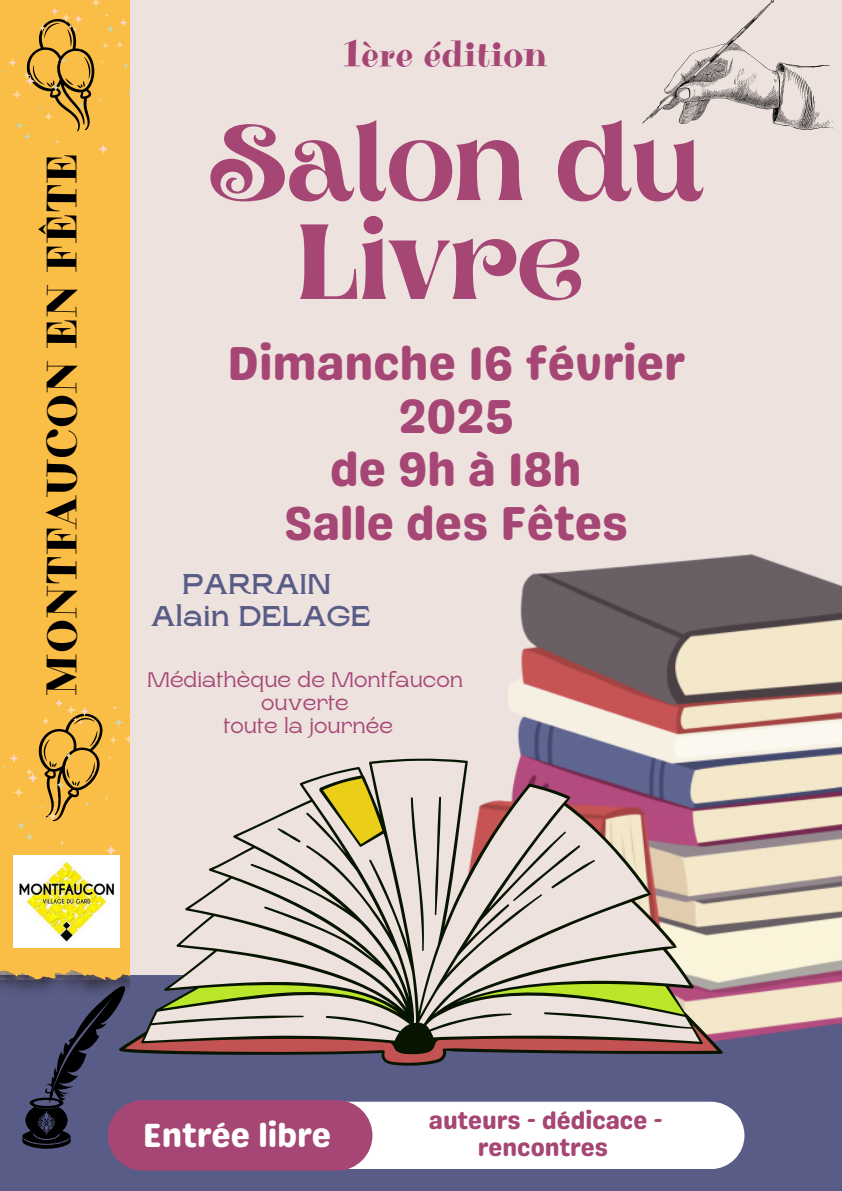
<style>
.page{position:relative;width:842px;height:1191px;background:#fff}
.page>*{position:absolute;margin:0;border:0;box-sizing:border-box;transform-origin:0 0}
.t1{font:600 106.4px/98.8px "Aprila";color:#a64675;text-align:center}
.t2{font:47.5px/53.2px "Genty Sans";color:#a64675;text-align:center}
.t3{font:43.1px "Purple Purse";color:#000}
.t4{font:38.9px "Purple Purse";color:#a64675}
.t5{font:33.5px "Genty Sans";color:#fff}
.t6{font:700 28.5px/31.5px "Rasputin";color:#585c86;text-align:center}
.t7{font:24.2px/27px "Genty Sans";color:#a64675;text-align:center}
.t8{font:21px "Rasputin";color:#a64675}
</style>
<div class="page">
<div style="left:0;top:0;width:842px;height:1190px;background:#ede2de"></div>
<div style="left:0;top:975px;width:842px;height:215px;background:#585c86"></div>
<div style="left:119px;top:1101px;width:625px;height:67px;background:#fff;border-radius:34px"></div>
<div style="left:108px;top:1099px;width:264px;height:71px;background:#a64675;border-radius:35px"></div>
<img style="left:508px;top:554px;width:334px;height:487px">
<svg style="left:129px;top:758px;width:594px;height:296px"></svg>
<svg style="left:642px;top:0;width:192px;height:130px"></svg>
<svg style="left:22px;top:979px;width:699px;height:169px"></svg>
<div style="left:0;top:155px;width:129px;height:840px;background:#fabe46"></div>
<img style="left:13px;top:855px;width:106px;height:92px">
<img style="left:0;top:699px;width:129px;height:156px">
<img style="left:0;top:0;width:129px;height:155px">
<p class="t3" style="left:37px;top:696px;width:544px;rotate:-90deg">MONTFAUCON EN FÊTE</p>
<p class="t4" style="left:343px;top:30px;width:206px">1ère édition</p>
<p class="t1" style="left:209px;top:124px;width:495px">Salon du<br>Livre</p>
<h2 class="t2" style="left:227px;top:336px;width:459px">Dimanche 16 février<br>2025<br>de 9h à 18h<br>Salle des Fêtes</h2>
<p class="t6" style="left:151px;top:569px;width:222px">PARRAIN<br>Alain DELAGE</p>
<p class="t8" style="left:147px;top:668px;width:318px">Médiathèque de Montfaucon</p>
<h4 class="t8" style="left:261px;top:691px;width:89px">ouverte</h4>
<h1 class="t8" style="left:223px;top:714px;width:171px">toute la journée</h1>
<p class="t5" style="left:143px;top:1114px;width:190px">Entrée libre</p>
<p class="t7" style="left:429px;top:1106px;width:235px">auteurs - dédicace - rencontres</p>
</div>
